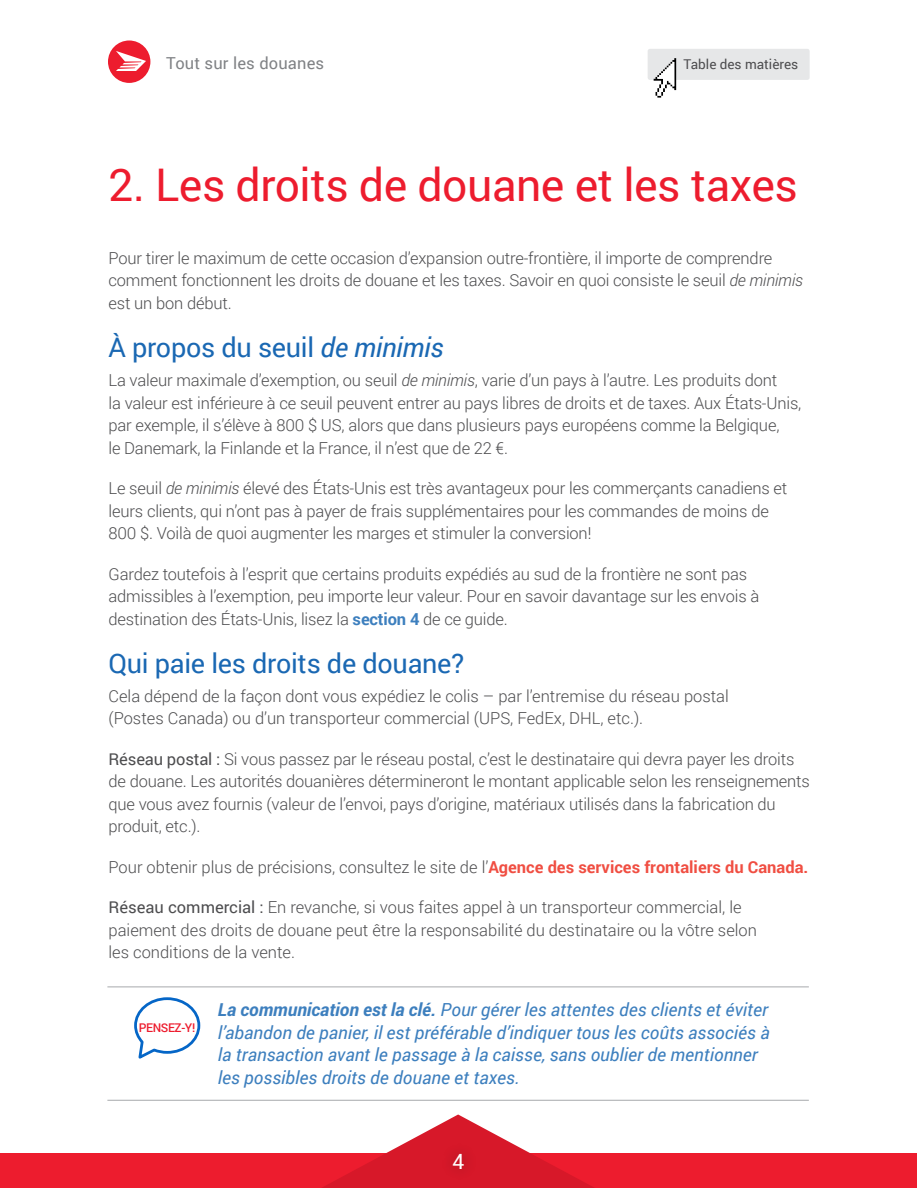
<style>
.page{position:relative;width:918px;height:1188px;background:#fff}
.page>*{position:absolute;margin:0;border:0;box-sizing:border-box;transform-origin:0 0}
.Heading_1{font:45px "Roboto";letter-spacing:-.01em;color:#ed1c2e}
.Heading_2{font:27px "Roboto";letter-spacing:-.01em;color:#1a68b3}
.t1{font:21px "Roboto";color:#fff}
.Tip_text{font:italic 18px/22.5px "Roboto";color:#3d7fbe}
.Body_text{font:300 16.5px/22.5px "Roboto";letter-spacing:-.01em;color:#4d4d4f}
.t2{font:16.5px "Roboto";letter-spacing:.01em;color:#808285}
.Body_text-2{font:13.5px "Roboto";color:#4d4d4f}
.t3{font:500 12px "Roboto";letter-spacing:-.03em;color:#ed1c2e}
.s1{font-style:italic}
.s2{font-weight:700;color:#3d7fbe}
.s3{font-weight:400}
.s4{font-weight:700;color:#f04e42}
.s5{font-weight:700}
</style>
<div class="page">
<div style="left:108px;top:40px;width:42px;height:43px;background:#ed1c2e;border-radius:50%"></div>
<svg style="left:116px;top:51px;width:30px;height:20px"></svg>
<div style="left:648px;top:49px;width:162px;height:31px;background:#e6e7e8;border-radius:2px"></div>
<svg style="left:654px;top:58px;width:22px;height:40px"></svg>
<hr style="left:107px;top:987px;width:702px;height:1px;background:#a7a9ac">
<hr style="left:107px;top:1100px;width:702px;height:1px;background:#a7a9ac">
<svg style="left:134px;top:997px;width:67px;height:62px"></svg>
<div style="left:0;top:1153px;width:917px;height:35px;background:#ed1c2e"></div>
<svg style="left:322px;top:1114px;width:272px;height:74px"></svg>
<div style="left:440px;top:1140px;width:37px;height:42px;background:#d51728"></div>
<p class="t2" style="left:166px;top:52px;width:160px">Tout sur les douanes</p>
<p class="Body_text-2" style="left:683px;top:55px;width:116px">Table des matières</p>
<h1 class="Heading_1" style="left:109px;top:153px;width:691px">2. Les droits de douane et les taxes</h1>
<p class="Body_text" style="left:109px;top:246px;width:696px">Pour tirer le maximum de cette occasion d’expansion outre-frontière, il importe de comprendre comment fonctionnent les droits de douane et les taxes. Savoir en quoi consiste le seuil <span class="s1">de minimis </span>est un bon début.</p>
<h2 class="Heading_2" style="left:109px;top:328px;width:337px">À propos du seuil <span class="s1">de minimis</span></h2>
<p class="Body_text" style="left:109px;top:368px;width:694px">La valeur maximale d’exemption, ou seuil <span class="s1">de minimis</span>, varie d’un pays à l’autre. Les produits dont<br>la valeur est inférieure à ce seuil peuvent entrer au pays libres de droits et de taxes. Aux États-Unis, par exemple, il s’élève à 800 $ US, alors que dans plusieurs pays européens comme la Belgique,<br>le Danemark, la Finlande et la France, il n’est que de 22 €.</p>
<p class="Body_text" style="left:109px;top:476px;width:680px">Le seuil <span class="s1">de minimis</span> élevé des États-Unis est très avantageux pour les commerçants canadiens et leurs clients, qui n’ont pas à payer de frais supplémentaires pour les commandes de moins de<br>800 $. Voilà de quoi augmenter les marges et stimuler la conversion!</p>
<p class="Body_text" style="left:109px;top:562px;width:652px">Gardez toutefois à l’esprit que certains produits expédiés au sud de la frontière ne sont pas admissibles à l’exemption, peu importe leur valeur. Pour en savoir davantage sur les envois à destination des États-Unis, lisez la <span class="s2">section 4</span> de ce guide.</p>
<h2 class="Heading_2" style="left:109px;top:644px;width:357px">Qui paie les droits de douane?</h2>
<p class="Body_text" style="left:109px;top:684px;width:622px">Cela dépend de la façon dont vous expédiez le colis – par l’entremise du réseau postal (Postes Canada) ou d’un transporteur commercial (UPS, FedEx, DHL, etc.).</p>
<p class="Body_text" style="left:109px;top:747px;width:703px"><span class="s3">Réseau postal :</span> Si vous passez par le réseau postal, c’est le destinataire qui devra payer les droits de douane. Les autorités douanières détermineront le montant applicable selon les renseignements que vous avez fournis (valeur de l’envoi, pays d’origine, matériaux utilisés dans la fabrication du produit, etc.).</p>
<p class="Body_text" style="left:109px;top:855px;width:701px">Pour obtenir plus de précisions, consultez le site de l’<span class="s4">Agence des services frontaliers du Canada.</span></p>
<p class="Body_text" style="left:109px;top:896px;width:650px"><span class="s3">Réseau commercial :</span> En revanche, si vous faites appel à un transporteur commercial, le paiement des droits de douane peut être la responsabilité du destinataire ou la vôtre selon les conditions de la vente.</p>
<p class="t3" style="left:139px;top:1019px;width:58px">PENSEZ-Y!</p>
<p class="Tip_text" style="left:218px;top:998px;width:553px"><span class="s5">La communication est la clé.</span> Pour gérer les attentes des clients et éviter l’abandon de panier, il est préférable d’indiquer tous les coûts associés à la transaction avant le passage à la caisse, sans oublier de mentionner les possibles droits de douane et taxes.</p>
<p class="t1" style="left:452px;top:1147px;width:13px">4</p>
</div>
